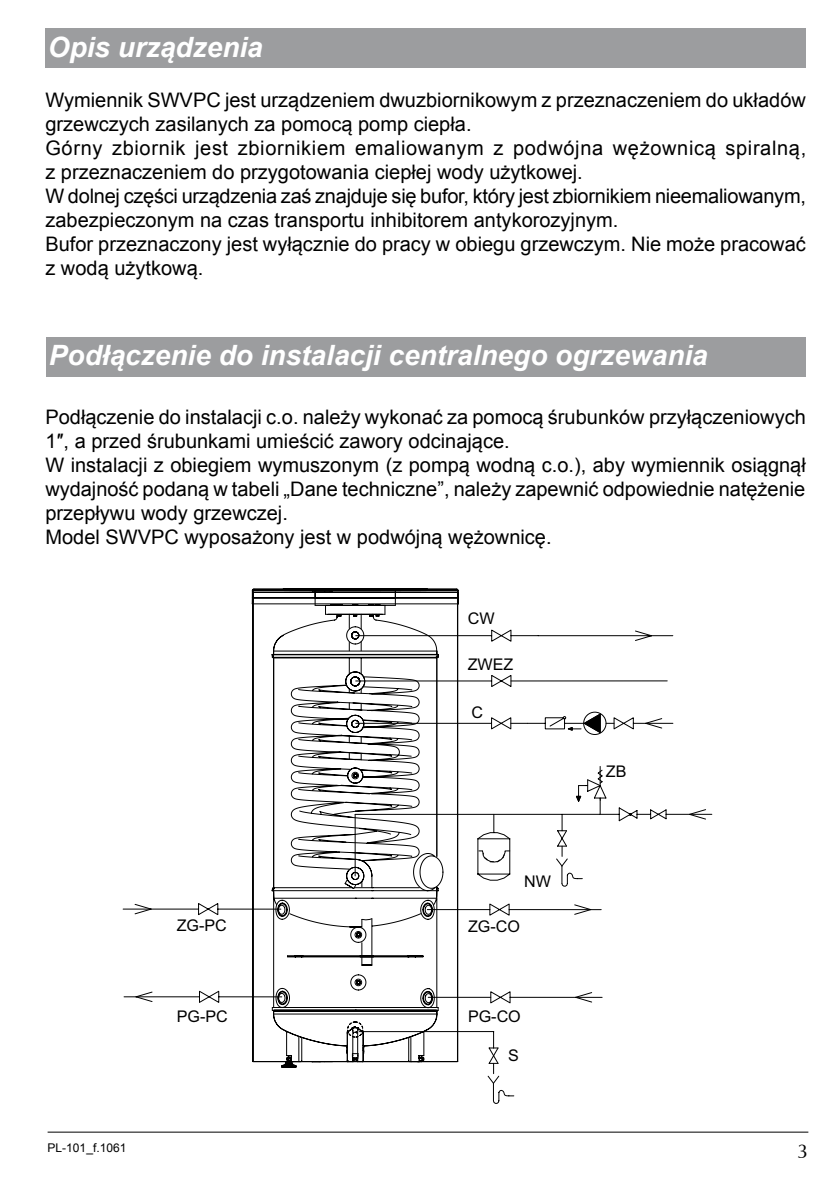
<style>
.page{position:relative;width:840px;height:1191px;background:#fff}
.page>*{position:absolute;margin:0;border:0;box-sizing:border-box;transform-origin:0 0}
.t1{font:italic 700 28px "Arial";color:#fff}
.t2{font:20px/24px "Arial";color:#000}
.t3{font:20px "Ottawa";color:#000}
.t4{font:16.2px "Arial";color:#000}
.t5{font:12px "Arial";color:#000}
</style>
<div class="page">
<hr style="left:48px;top:1131px;width:759px;height:1px;background:#000">
<div style="left:46px;top:337px;width:758px;height:39px;background:#9c9d9f"></div>
<svg style="left:251px;top:588px;width:207px;height:86px"></svg>
<svg style="left:354px;top:628px;width:320px;height:46px"></svg>
<svg style="left:123px;top:674px;width:588px;height:429px"></svg>
<div style="left:45px;top:28px;width:759px;height:40px;background:#9c9d9f"></div>
<h1 class="t1" style="left:48px;top:29px;width:216px">Opis urządzenia</h1>
<p class="t2" style="left:45px;top:88px;width:762px">Wymiennik SWVPC jest urządzeniem dwuzbiornikowym z przeznaczeniem do układów grzewczych zasilanych za pomocą pomp ciepła.<br>Górny zbiornik jest zbiornikiem emaliowanym z podwójna wężownicą spiralną, z przeznaczeniem do przygotowania ciepłej wody użytkowej.<br>W dolnej części urządzenia zaś znajduje się bufor, który jest zbiornikiem nieemaliowanym, zabezpieczonym na czas transportu inhibitorem antykorozyjnym.<br>Bufor przeznaczony jest wyłącznie do pracy w obiegu grzewczym. Nie może pracować z wodą użytkową.</p>
<h1 class="t1" style="left:49px;top:337px;width:660px">Podłączenie do instalacji centralnego ogrzewania</h1>
<p class="t2" style="left:45px;top:405px;width:761px">Podłączenie do instalacji c.o. należy wykonać za pomocą śrubunków przyłączeniowych 1″, a przed śrubunkami umieścić zawory odcinające.<br>W instalacji z obiegiem wymuszonym (z pompą wodną c.o.), aby wymiennik osiągnął wydajność podaną w tabeli „Dane techniczne”, należy zapewnić odpowiednie natężenie przepływu wody grzewczej.<br>Model SWVPC wyposażony jest w podwójną wężownicę.</p>
<p class="t4" style="left:177px;top:915px;width:52px">ZG-PC</p>
<p class="t4" style="left:177px;top:1005px;width:53px">PG-PC</p>
<p class="t4" style="left:467px;top:608px;width:28px">CW</p>
<p class="t4" style="left:467px;top:654px;width:47px">ZWEZ</p>
<p class="t4" style="left:471px;top:702px;width:13px">C</p>
<p class="t4" style="left:524px;top:870px;width:28px">NW</p>
<p class="t4" style="left:467px;top:915px;width:53px">ZG-CO</p>
<p class="t4" style="left:467px;top:1005px;width:54px">PG-CO</p>
<p class="t4" style="left:508px;top:1044px;width:12px">S</p>
<p class="t4" style="left:605px;top:761px;width:22px">ZB</p>
<p class="t5" style="left:48px;top:1139px;width:80px">PL-101_f.1061</p>
<p class="t3" style="left:796px;top:1139px;width:13px">3</p>
</div>
